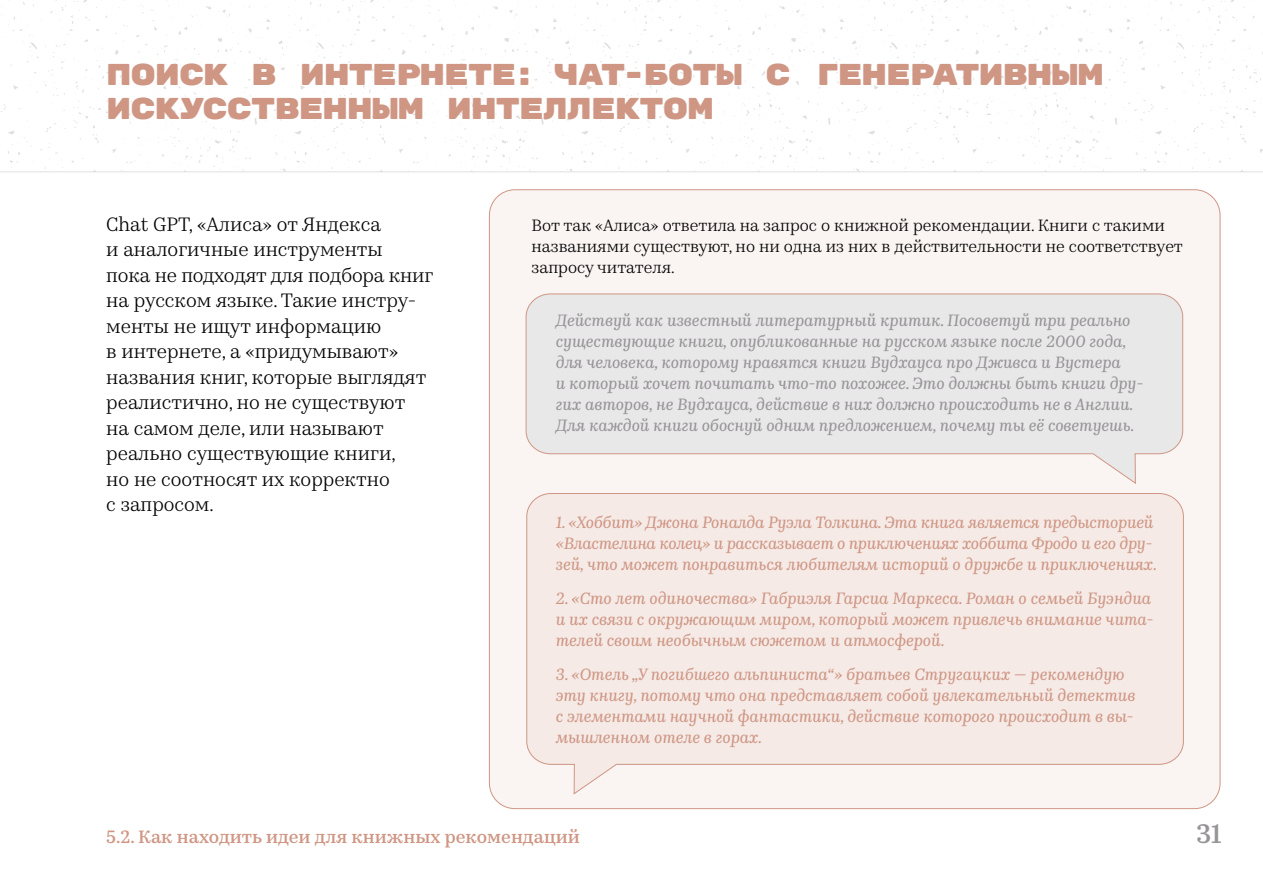
<style>
.page{position:relative;width:1263px;height:893px;background:#fff}
.page>*{position:absolute;margin:0;border:0;box-sizing:border-box;transform-origin:0 0}
.t1{font:30px/34.5px "Rubik Mono One";letter-spacing:-.05em;color:#cf9684}
.t2{font:500 27px "Kazimir Text";color:#979497}
.t3{font:19.5px/25.5px "Kazimir Text";color:#000}
.t4{font:500 18px "Kazimir Text";color:#cf9684}
.t5{font:italic 16.5px/21px "Kazimir Text";letter-spacing:-.005em;color:#cf9684}
.t6{font:italic 16.5px/21px "Kazimir Text";letter-spacing:-.005em;color:#979497}
.t7{font:16.5px/21px "Kazimir Text";color:#000}
</style>
<div class="page">
<svg style="left:0;top:0;width:1263px;height:172px"></svg>
<div style="left:489px;top:190px;width:731px;height:619px;background:#faf5f3;border-radius:26px"></div>
<svg style="left:526px;top:493px;width:658px;height:302px"></svg>
<svg style="left:525px;top:293px;width:658px;height:191px"></svg>
<h1 class="t1" style="left:106px;top:58px;width:999px">Поиск в интернете: чат-боты с генеративным искусственным интеллектом</h1>
<p class="t3" style="left:106px;top:210px;width:329px">Chat GPT, «Алиса» от Яндекса<br>и аналогичные инструменты<br>пока не подходят для подбора книг на русском языке. Такие инстру&shy;менты не ищут информацию<br>в интернете, а «придумывают» названия книг, которые выглядят реалистично, но не существуют<br>на самом деле, или называют реально существующие книги,<br>но не соотносят их корректно<br>с запросом.</p>
<p class="t7" style="left:531px;top:214px;width:653px">Вот так «Алиса» ответила на запрос о книжной рекомендации. Книги с такими названиями существуют, но ни одна из них в действительности не соответствует запросу читателя.</p>
<p class="t6" style="left:556px;top:309px;width:589px">Действуй как известный литературный критик. Посоветуй три реально существующие книги, опубликованные на русском языке после 2000 года, для человека, которому нравятся книги Вудхауса про Дживса и Вустера<br>и который хочет почитать что-то похожее. Это должны быть книги дру&shy;гих авторов, не Вудхауса, действие в них должно происходить не в Англии.<br>Для каждой книги обоснуй одним предложением, почему ты её советуешь.</p>
<p class="t5" style="left:556px;top:511px;width:603px">1. «Хоббит» Джона Роналда Руэла Толкина. Эта книга является предысторией «Властелина колец» и рассказывает о приключениях хоббита Фродо и его дру&shy;зей, что может понравиться любителям историй о дружбе и приключениях.</p>
<p class="t5" style="left:556px;top:586px;width:599px">2. «Сто лет одиночества» Габриэля Гарсиа Маркеса. Роман о семьей Буэндиа и их связи с окружающим миром, который может привлечь внимание чита&shy;телей своим необычным сюжетом и атмосферой.</p>
<p class="t5" style="left:556px;top:662px;width:581px">3. «Отель „У погибшего альпиниста“» братьев Стругацких — рекомендую эту книгу, потому что она представляет собой увлекательный детектив с элементами научной фантастики, действие которого происходит в вы&shy;мышленном отеле в горах.</p>
<p class="t4" style="left:106px;top:823px;width:475px">5.2. Как находить идеи для книжных рекомендаций</p>
<h2 class="t2" style="left:1196px;top:813px;width:27px">31</h2>
</div>
